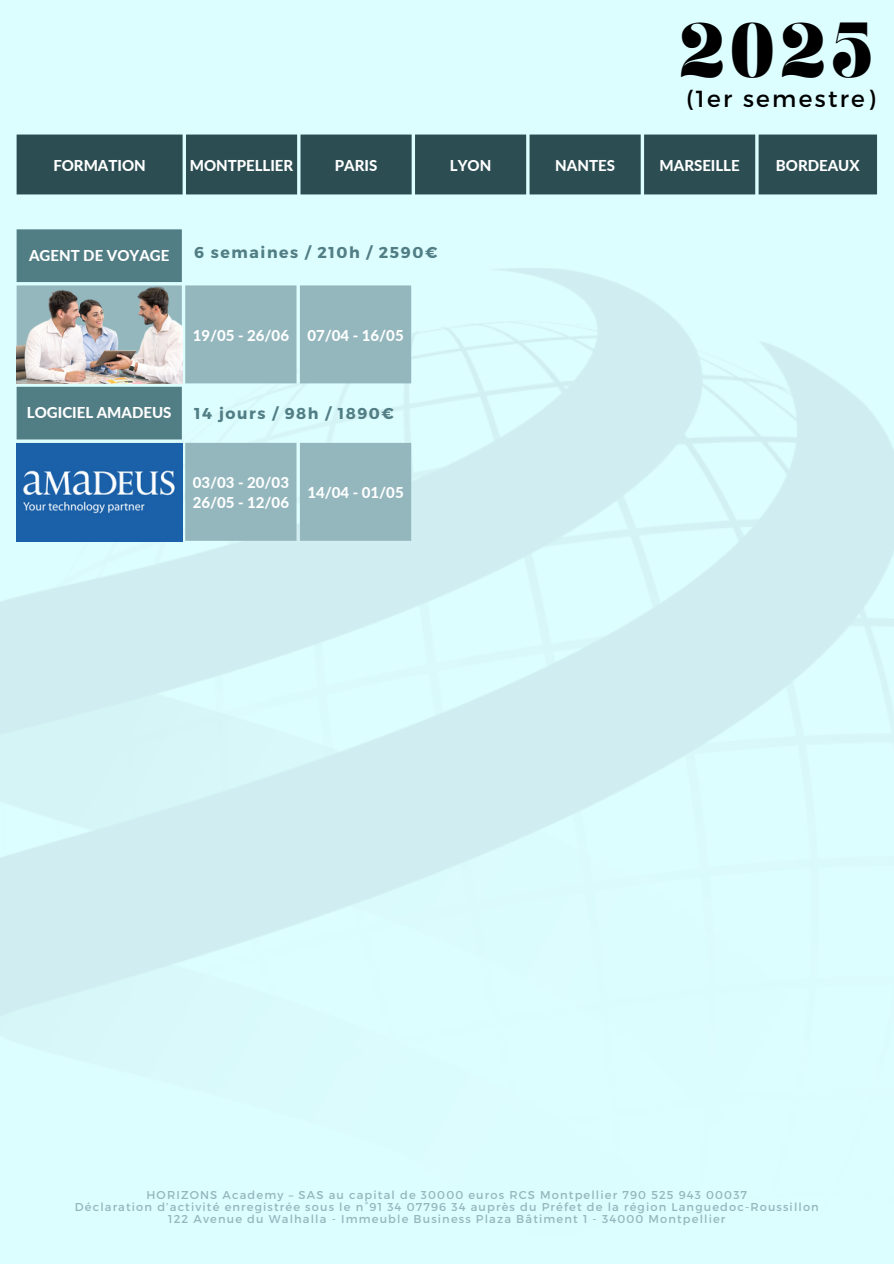
<style>
.page{position:relative;width:894px;height:1264px;background:#fff}
.page>*{position:absolute;margin:0;border:0;box-sizing:border-box;transform-origin:0 0}
.t1{font:700 47.1px "TANASHFORD";color:#000}
.t2{font:23.25px "Montserrat";letter-spacing:.1em;color:#000}
.t3{font:700 15.75px "Montserrat";letter-spacing:.1em;color:#517d84}
.t4{font:800 15px "Lato";color:#fff}
.t5{font:11.4px "Montserrat";letter-spacing:.1em;color:#94b7bd}
</style>
<div class="page">
<div style="left:0;top:0;width:893px;height:1263px;background:#ddfeff"></div>
<img style="left:0;top:267px;width:893px;height:750px">
<div style="left:17px;top:134px;width:859px;height:60px;background:#2c4d52"></div>
<div style="left:17px;top:229px;width:165px;height:55px;background:#517d84"></div>
<svg style="left:17px;top:285px;width:394px;height:256px;fill:#94b7bd"></svg>
<img style="left:17px;top:284px;width:165px;height:99px">
<img style="left:17px;top:443px;width:165px;height:98px">
<p class="t1" style="left:678px;top:20px;width:196px">2025</p>
<p class="t2" style="left:686px;top:84px;width:191px">(1er semestre)</p>
<h1 class="t4" style="left:53px;top:156px;width:94px">FORMATION</h1>
<h2 class="t4" style="left:190px;top:156px;width:105px">MONTPELLIER</h2>
<p class="t4" style="left:335px;top:156px;width:44px">PARIS</p>
<p class="t4" style="left:450px;top:156px;width:43px">LYON</p>
<p class="t4" style="left:555px;top:156px;width:61px">NANTES</p>
<p class="t4" style="left:659px;top:156px;width:82px">MARSEILLE</p>
<p class="t4" style="left:775px;top:156px;width:85px">BORDEAUX</p>
<p class="t4" style="left:29px;top:246px;width:142px">AGENT DE VOYAGE</p>
<h3 class="t3" style="left:194px;top:242px;width:244px">6 semaines / 210h / 2590€</h3>
<p class="t4" style="left:193px;top:326px;width:98px">19/05 - 26/06</p>
<p class="t4" style="left:307px;top:326px;width:98px">07/04 - 16/05</p>
<p class="t4" style="left:27px;top:403px;width:146px">LOGICIEL AMADEUS</p>
<p class="t3" style="left:194px;top:403px;width:201px">14 jours / 98h / 1890€</p>
<p class="t4" style="left:193px;top:473px;width:98px">03/03 - 20/03</p>
<p class="t4" style="left:193px;top:493px;width:98px">26/05 - 12/06</p>
<p class="t4" style="left:307px;top:483px;width:98px">14/04 - 01/05</p>
<p class="t5" style="left:146px;top:1187px;width:602px">HORIZONS Academy – SAS au capital de 30000 euros RCS Montpellier 790 525 943 00037</p>
<h3 class="t5" style="left:75px;top:1199px;width:745px">Déclaration d’activité enregistrée sous le n°91 34 07796 34 auprès du Préfet de la région Languedoc-Roussillon</h3>
<p class="t5" style="left:168px;top:1211px;width:558px">122 Avenue du Walhalla - Immeuble Business Plaza Bâtiment 1 - 34000 Montpellier</p>
</div>
